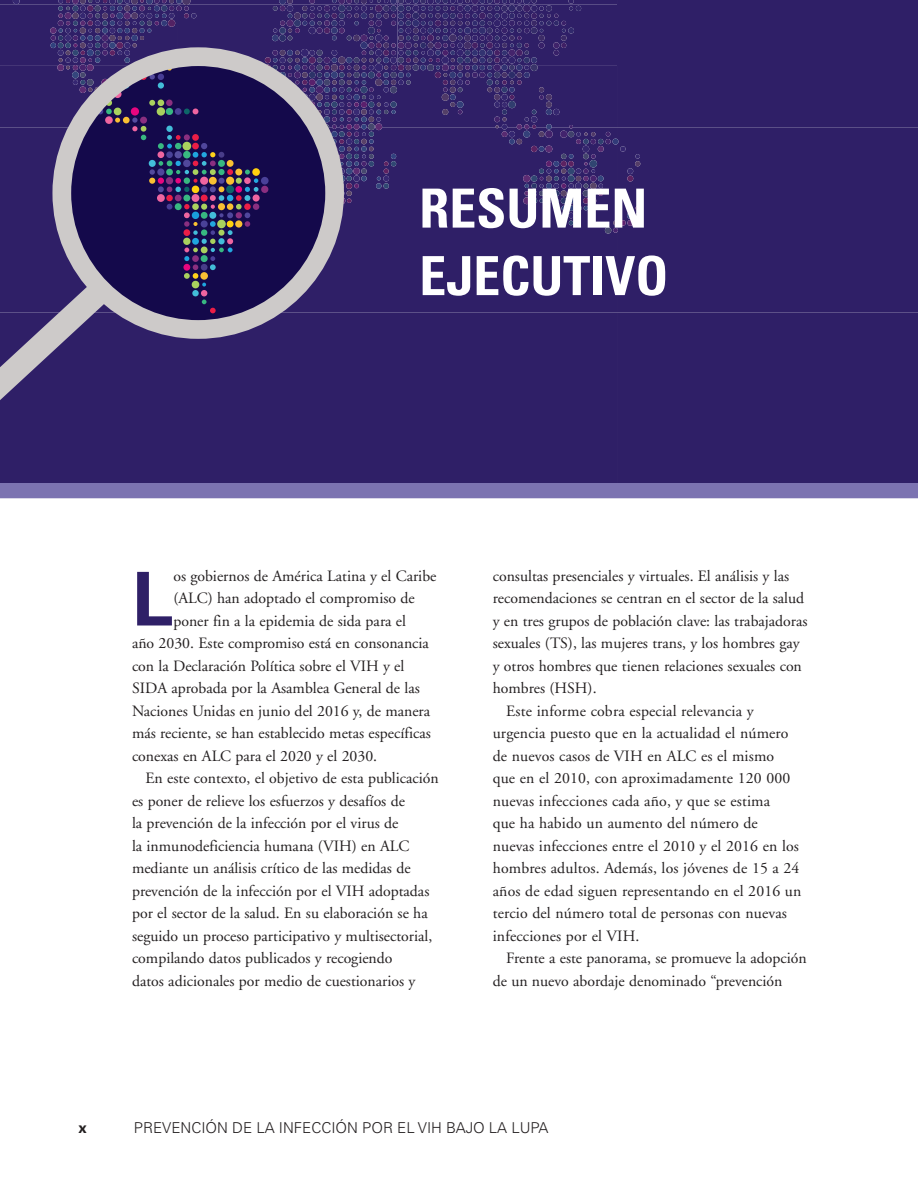
<style>
.page{position:relative;width:918px;height:1188px;background:#fff}
.page>*{position:absolute;margin:0;border:0;box-sizing:border-box;transform-origin:0 0}
.t1{font:700 74.25px "Univers";color:#2f2067}
.t2{font:700 condensed 54px/67.5px "Univers";color:#fff}
.t3{font:15.75px "Adobe Garamond";color:#231f20}
.t4{font:300 15px "Univers";color:#231f20}
.t5{font:700 15px "Univers";color:#231f20}
</style>
<div class="page">
<div style="left:0;top:0;width:918px;height:484px;background:#2f1f67"></div>
<svg style="left:0;top:497px;width:918px;height:1px"></svg>
<svg style="left:0;top:0;width:640px;height:408px;background:#362869"></svg>
<div style="left:52px;top:47px;width:292px;height:292px;border:19px solid #cdcac9;border-radius:50%"></div>
<h2 class="t2" style="left:419px;top:179px;width:251px">RESUMEN<br>EJECUTIVO</h2>
<h1 class="t1" style="left:132px;top:570px;width:43px">L</h1>
<p class="t3" style="left:173px;top:569px;width:265px">os gobiernos de América Latina y el Caribe</p>
<p class="t3" style="left:173px;top:592px;width:243px">(ALC) han adoptado el compromiso de</p>
<p class="t3" style="left:173px;top:614px;width:234px">poner fin a la epidemia de sida para el</p>
<p class="t3" style="left:132px;top:637px;width:298px">año 2030. Este compromiso está en consonancia</p>
<p class="t3" style="left:132px;top:659px;width:274px">con la Declaración Política sobre el VIH y el</p>
<p class="t3" style="left:132px;top:682px;width:289px">SIDA aprobada por la Asamblea General de las</p>
<p class="t3" style="left:132px;top:704px;width:300px">Naciones Unidas en junio del 2016 y, de manera</p>
<p class="t3" style="left:132px;top:727px;width:300px">más reciente, se han establecido metas específicas</p>
<p class="t3" style="left:132px;top:749px;width:247px">conexas en ALC para el 2020 y el 2030.</p>
<p class="t3" style="left:146px;top:772px;width:295px">En este contexto, el objetivo de esta publicación</p>
<p class="t3" style="left:132px;top:794px;width:274px">es poner de relieve los esfuerzos y desafíos de</p>
<p class="t3" style="left:132px;top:817px;width:268px">la prevención de la infección por el virus de</p>
<p class="t3" style="left:132px;top:839px;width:279px">la inmunodeficiencia humana (VIH) en ALC</p>
<p class="t3" style="left:132px;top:862px;width:280px">mediante un análisis crítico de las medidas de</p>
<p class="t3" style="left:132px;top:884px;width:299px">prevención de la infección por el VIH adoptadas</p>
<p class="t3" style="left:132px;top:907px;width:297px">por el sector de la salud. En su elaboración se ha</p>
<p class="t3" style="left:132px;top:929px;width:302px">seguido un proceso participativo y multisectorial,</p>
<p class="t3" style="left:132px;top:952px;width:262px">compilando datos publicados y recogiendo</p>
<p class="t3" style="left:132px;top:974px;width:285px">datos adicionales por medio de cuestionarios y</p>
<p class="t3" style="left:493px;top:569px;width:298px">consultas presenciales y virtuales. El análisis y las</p>
<p class="t3" style="left:493px;top:592px;width:313px">recomendaciones se centran en el sector de la salud</p>
<p class="t3" style="left:493px;top:614px;width:316px">y en tres grupos de población clave: las trabajadoras</p>
<p class="t3" style="left:493px;top:637px;width:308px">sexuales (TS), las mujeres trans, y los hombres gay</p>
<p class="t3" style="left:493px;top:659px;width:311px">y otros hombres que tienen relaciones sexuales con</p>
<p class="t3" style="left:493px;top:682px;width:105px">hombres (HSH).</p>
<p class="t3" style="left:506px;top:704px;width:249px">Este informe cobra especial relevancia y</p>
<p class="t3" style="left:493px;top:727px;width:297px">urgencia puesto que en la actualidad el número</p>
<p class="t3" style="left:493px;top:749px;width:283px">de nuevos casos de VIH en ALC es el mismo</p>
<p class="t3" style="left:493px;top:772px;width:299px">que en el 2010, con aproximadamente 120 000</p>
<p class="t3" style="left:493px;top:794px;width:279px">nuevas infecciones cada año, y que se estima</p>
<p class="t3" style="left:493px;top:817px;width:267px">que ha habido un aumento del número de</p>
<p class="t3" style="left:493px;top:839px;width:308px">nuevas infecciones entre el 2010 y el 2016 en los</p>
<p class="t3" style="left:493px;top:862px;width:308px">hombres adultos. Además, los jóvenes de 15 a 24</p>
<p class="t3" style="left:493px;top:884px;width:310px">años de edad siguen representando en el 2016 un</p>
<p class="t3" style="left:493px;top:907px;width:296px">tercio del número total de personas con nuevas</p>
<p class="t3" style="left:493px;top:929px;width:148px">infecciones por el VIH.</p>
<p class="t3" style="left:506px;top:952px;width:302px">Frente a este panorama, se promueve la adopción</p>
<p class="t3" style="left:493px;top:974px;width:291px">de un nuevo abordaje denominado “prevención</p>
<p class="t5" style="left:79px;top:1122px;width:10px">x</p>
<p class="t4" style="left:134px;top:1121px;width:416px">PREVENCIÓN DE LA INFECCIÓN POR EL VIH BAJO LA LUPA</p>
</div>
